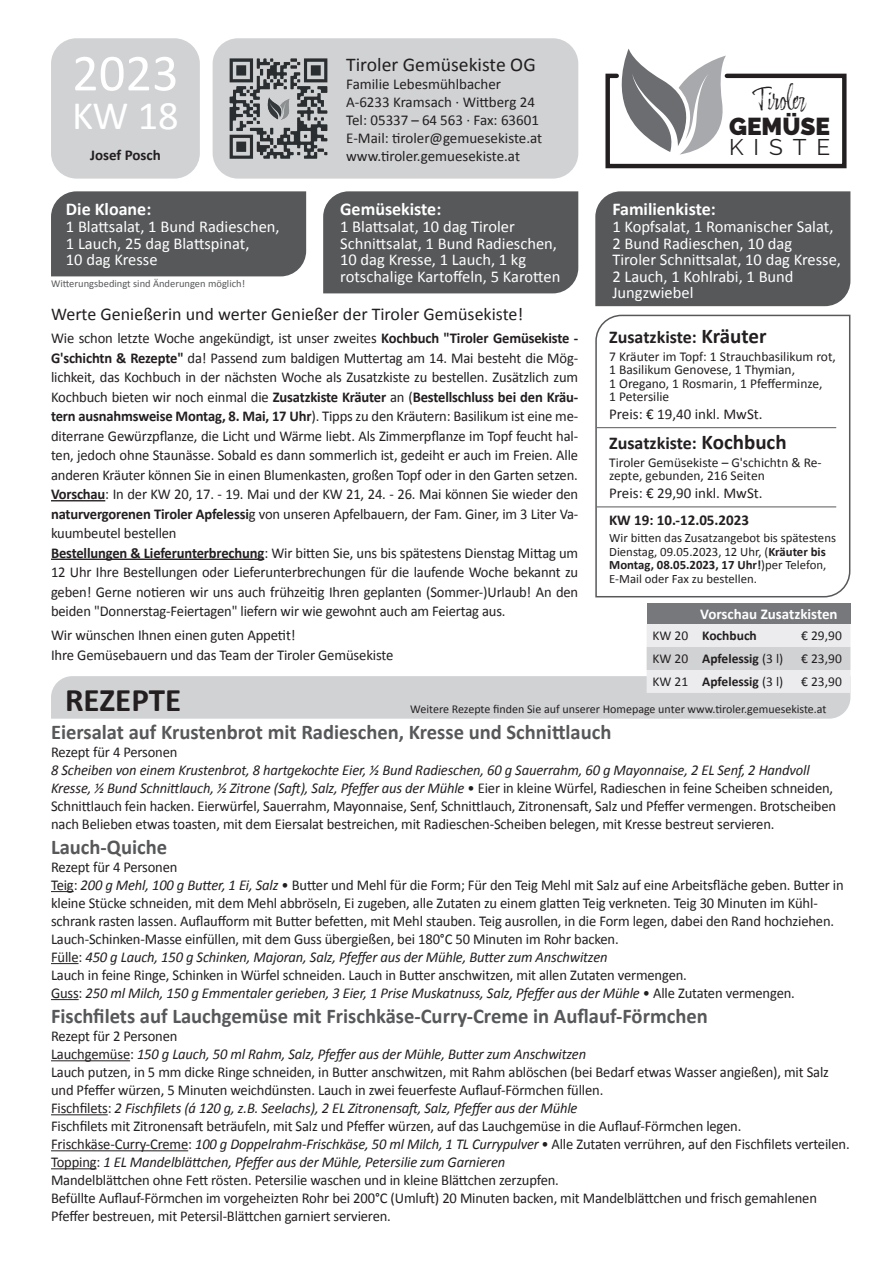
<style>
.page{position:relative;width:893px;height:1263px;background:#fff}
.page>*{position:absolute;margin:0;border:0;box-sizing:border-box;transform-origin:0 0}
.t1{font:52.5px "Calibri";color:#fff}
.t2{font:40.5px "Calibri";color:#fff}
.t3{font:700 33px "Calibri";color:#231f20}
.t4{font:27.3px "Adore You";color:#231f20}
.t5{font:900 24.3px "Raleway";color:#231f20}
.t6{font:22.65px "Raleway";letter-spacing:.44em;color:#231f20}
.t7{font:700 21px "Calibri";color:#57585a}
.t8{font:19.5px "Calibri";color:#231f20}
.t9{font:18px "Calibri";color:#231f20}
.t10{font:700 18px "Calibri";color:#231f20}
.t11{font:700 18px "Calibri";color:#fff}
.t12{font:16.5px/16.5px "Calibri";color:#fff}
.t13{font:15px/18px "Calibri";letter-spacing:-.01em;color:#231f20}
.t14{font:700 15px "Calibri";color:#231f20}
.t15{font:700 15px "Calibri";color:#fff}
.t16{font:13.5px/13.5px "Calibri";color:#231f20}
.t17{font:700 13.5px "Calibri";color:#231f20}
.t18{font:12.75px/13.5px "Calibri";color:#231f20}
.t19{font:12px "Calibri";color:#231f20}
.t20{font:10.5px "Calibri";color:#57585a}
.s1{font-weight:700}
.s2{font-size:21px}
.s3{font-weight:400}
.s4{font-style:italic}
</style>
<div class="page">
<svg style="left:605px;top:49px;width:242px;height:120px"></svg>
<div style="left:213px;top:38px;width:365px;height:141px;background:#d1d2d4;border-radius:26px"></div>
<div style="left:51px;top:38px;width:149px;height:141px;background:#d1d2d4;border-radius:26px"></div>
<img style="left:229px;top:58px;width:99px;height:101px">
<hr style="left:51px;top:500px;width:54px;height:1px;background:#231f20">
<hr style="left:51px;top:559px;width:213px;height:1px;background:#231f20">
<div style="left:323px;top:191px;width:255px;height:102px;background:#57585a"></div>
<div style="left:595px;top:191px;width:255px;height:115px;background:#57585a"></div>
<div style="left:51px;top:191px;width:255px;height:85px;background:#57585a"></div>
<svg style="left:595px;top:314px;width:256px;height:284px"></svg>
<hr style="left:597px;top:427px;width:239px;height:1px;background:#57585a">
<hr style="left:597px;top:506px;width:239px;height:1px;background:#57585a">
<svg style="left:51px;top:624px;width:799px;height:95px"></svg>
<div style="left:647px;top:604px;width:203px;height:20px;background:#76787b"></div>
<svg style="left:51px;top:891px;width:23px;height:1px"></svg>
<svg style="left:51px;top:963px;width:28px;height:1px"></svg>
<svg style="left:51px;top:999px;width:28px;height:1px"></svg>
<hr style="left:51px;top:1060px;width:79px;height:1px;background:#231f20">
<hr style="left:51px;top:1114px;width:57px;height:1px;background:#231f20">
<hr style="left:51px;top:1150px;width:137px;height:1px;background:#231f20">
<hr style="left:51px;top:1168px;width:46px;height:1px;background:#231f20">
<h1 class="t1" style="left:72px;top:40px;width:108px">2023</h1>
<h2 class="t2" style="left:72px;top:90px;width:108px">KW 18</h2>
<p class="t14" style="left:90px;top:146px;width:72px">Josef Posch</p>
<p class="t11" style="left:66px;top:198px;width:87px">Die Kloane:</p>
<p class="t12" style="left:66px;top:218px;width:215px">1 Blattsalat, 1 Bund Radieschen,<br>1 Lauch, 25 dag Blattspinat,<br>10 dag Kresse</p>
<p class="t20" style="left:51px;top:277px;width:196px">Witterungsbedingt sind Änderungen möglich!</p>
<h3 class="t8" style="left:346px;top:52px;width:191px">Tiroler Gemüsekiste OG</h3>
<p class="t13" style="left:346px;top:75px;width:198px">Familie Lebesmühlbacher<br>A-6233 Kramsach · Wittberg 24<br>Tel: 05337 – 64 563 · Fax: 63601<br>E-Mail: tiroler@gemuesekiste.at www.tiroler.gemuesekiste.at</p>
<p class="t11" style="left:340px;top:198px;width:103px">Gemüsekiste:</p>
<p class="t12" style="left:340px;top:218px;width:222px">1 Blattsalat, 10 dag Tiroler<br>Schnittsalat, 1 Bund Radieschen,<br>10 dag Kresse, 1 Lauch, 1 kg rotschalige Kartoffeln, 5 Karotten</p>
<h3 class="t4" style="left:753px;top:84px;width:55px">Tiroler</h3>
<h3 class="t5" style="left:729px;top:113px;width:103px">GEMÜSE</h3>
<h3 class="t6" style="left:729px;top:134px;width:103px">KISTE</h3>
<p class="t11" style="left:612px;top:198px;width:105px">Familienkiste:</p>
<p class="t12" style="left:612px;top:218px;width:230px">1 Kopfsalat, 1 Romanischer Salat,<br>2 Bund Radieschen, 10 dag<br>Tiroler Schnittsalat, 10 dag Kresse,<br>2 Lauch, 1 Kohlrabi, 1 Bund<br>Jungzwiebel</p>
<p class="t9" style="left:51px;top:302px;width:474px">Werte Genießerin und werter Genießer der Tiroler Gemüsekiste!</p>
<p class="t13" style="left:51px;top:329px;width:529px;line-height:19.5px">Wie schon letzte Woche angekündigt, ist unser zweites <span class="s1">Kochbuch "Tiroler Gemüsekiste - G'schichtn &amp; Rezepte"</span> da! Passend zum baldigen Muttertag am 14. Mai besteht die Mög&shy;lichkeit, das Kochbuch in der nächsten Woche als Zusatzkiste zu bestellen. Zusätzlich zum Kochbuch bieten wir noch einmal die <span class="s1">Zusatzkiste Kräuter</span> an (<span class="s1">Bestellschluss bei den Kräu&shy;tern ausnahmsweise Montag, 8. Mai, 17 Uhr</span>). Tipps zu den Kräutern: Basilikum ist eine me&shy;diterrane Gewürzpflanze, die Licht und Wärme liebt. Als Zimmerpflanze im Topf feucht hal&shy;ten, jedoch ohne Staunässe. Sobald es dann sommerlich ist, gedeiht er auch im Freien. Alle anderen Kräuter können Sie in einen Blumenkasten, großen Topf oder in den Garten setzen.<br><span class="s1">Vorschau</span>: In der KW 20, 17. - 19. Mai und der KW 21, 24. - 26. Mai können Sie wieder den <span class="s1">naturvergorenen Tiroler Apfelessi</span>g von unseren Apfelbauern, der Fam. Giner, im 3 Liter Va&shy;kuumbeutel bestellen<br><span class="s1">Bestellungen &amp; Lieferunterbrechung</span>: Wir bitten Sie, uns bis spätestens Dienstag Mittag um 12 Uhr Ihre Bestellungen oder Lieferunterbrechungen für die laufende Woche bekannt zu geben! Gerne notieren wir uns auch frühzeitig Ihren geplanten (Sommer-)Urlaub! An den beiden "Donnerstag-Feiertagen" liefern wir wie gewohnt auch am Feiertag aus.</p>
<p class="t13" style="left:51px;top:625px;width:344px;line-height:19.5px">Wir wünschen Ihnen einen guten Appetit!<br>Ihre Gemüsebauern und das Team der Tiroler Gemüsekiste</p>
<p class="t10" style="left:609px;top:326px;width:159px">Zusatzkiste: <span class="s2">Kräuter</span></p>
<p class="t16" style="left:609px;top:350px;width:228px">7 Kräuter im Topf: 1 Strauchbasilikum rot,<br>1 Basilikum Genovese, 1 Thymian,<br>1 Oregano, 1 Rosmarin, 1 Pfefferminze,<br>1 Petersilie</p>
<p class="t13" style="left:609px;top:405px;width:155px">Preis: € 19,40 inkl. MwSt.</p>
<p class="t10" style="left:609px;top:431px;width:179px">Zusatzkiste: <span class="s2">Kochbuch</span></p>
<p class="t16" style="left:609px;top:455px;width:214px">Tiroler Gemüsekiste – G'schichtn &amp; Re&shy;zepte, gebunden, 216 Seiten</p>
<p class="t13" style="left:609px;top:484px;width:155px">Preis: € 29,90 inkl. MwSt.</p>
<p class="t14" style="left:609px;top:510px;width:141px">KW 19: 10.-12.05.2023</p>
<p class="t18" style="left:609px;top:531px;width:228px">Wir bitten das Zusatzangebot bis spätestens Dienstag, 09.05.2023, 12 Uhr, (<span class="s1">Kräuter bis Montag, 08.05.2023, 17 Uhr!</span>)per Telefon, E-Mail oder Fax zu bestellen.</p>
<p class="t15" style="left:700px;top:605px;width:139px">Vorschau Zusatzkisten</p>
<p class="t17" style="left:653px;top:627px;width:106px"><span class="s3">KW 20</span> Kochbuch</p>
<p class="t16" style="left:801px;top:629px;width:42px">€ 29,90</p>
<p class="t17" style="left:653px;top:650px;width:132px"><span class="s3">KW 20</span> Apfelessig <span class="s3">(3 l)</span></p>
<p class="t16" style="left:801px;top:652px;width:42px">€ 23,90</p>
<p class="t17" style="left:653px;top:673px;width:132px"><span class="s3">KW 21</span> Apfelessig <span class="s3">(3 l)</span></p>
<p class="t16" style="left:801px;top:675px;width:42px">€ 23,90</p>
<h3 class="t3" style="left:65px;top:678px;width:118px">REZEPTE</h3>
<p class="t19" style="left:410px;top:702px;width:418px">Weitere Rezepte finden Sie auf unserer Homepage unter www.tiroler.gemuesekiste.at</p>
<h3 class="t7" style="left:51px;top:718px;width:562px">Eiersalat auf Krustenbrot mit Radieschen, Kresse und Schnittlauch</h3>
<p class="t13" style="left:51px;top:743px;width:128px">Rezept für 4 Personen</p>
<p class="t13" style="left:51px;top:761px;width:786px"><span class="s4">8 Scheiben von einem Krustenbrot, 8 hartgekochte Eier, ½ Bund Radieschen, 60 g Sauerrahm, 60 g Mayonnaise, 2 EL Senf, 2 Handvoll Kresse, ½ Bund Schnittlauch, ½ Zitrone (Saft), Salz, Pfeffer aus der Mühle</span> • Eier in kleine Würfel, Radieschen in feine Scheiben schneiden, Schnittlauch fein hacken. Eierwürfel, Sauerrahm, Mayonnaise, Senf, Schnittlauch, Zitronensaft, Salz und Pfeffer vermengen. Brotscheiben nach Belieben etwas toasten, mit dem Eiersalat bestreichen, mit Radieschen-Scheiben belegen, mit Kresse bestreut servieren.</p>
<h3 class="t7" style="left:51px;top:833px;width:118px">Lauch-Quiche</h3>
<p class="t13" style="left:51px;top:858px;width:794px">Rezept für 4 Personen<br>Teig: <span class="s4">200 g Mehl, 100 g Butter, 1 Ei, Salz</span> • Butter und Mehl für die Form; Für den Teig Mehl mit Salz auf eine Arbeitsfläche geben. Butter in kleine Stücke schneiden, mit dem Mehl abbröseln, Ei zugeben, alle Zutaten zu einem glatten Teig verkneten. Teig 30 Minuten im Kühl&shy;schrank rasten lassen. Auflaufform mit Butter befetten, mit Mehl stauben. Teig ausrollen, in die Form legen, dabei den Rand hochziehen.<br>Lauch-Schinken-Masse einfüllen, mit dem Guss übergießen, bei 180°C 50 Minuten im Rohr backen.<br>Fülle: <span class="s4">450 g Lauch, 150 g Schinken, Majoran, Salz, Pfeffer aus der Mühle, Butter zum Anschwitzen<br></span>Lauch in feine Ringe, Schinken in Würfel schneiden. Lauch in Butter anschwitzen, mit allen Zutaten vermengen.<br>Guss: <span class="s4">250 ml Milch, 150 g Emmentaler gerieben, 3 Eier, 1 Prise Muskatnuss, Salz, Pfeffer aus der Mühle</span> • Alle Zutaten vermengen.</p>
<h3 class="t7" style="left:51px;top:1003px;width:658px">Fischfilets auf Lauchgemüse mit Frischkäse-Curry-Creme in Auflauf-Förmchen</h3>
<p class="t13" style="left:51px;top:1027px;width:800px">Rezept für 2 Personen<br>Lauchgemüse: <span class="s4">150 g Lauch, 50 ml Rahm, Salz, Pfeffer aus der Mühle, Butter zum Anschwitzen<br></span>Lauch putzen, in 5 mm dicke Ringe schneiden, in Butter anschwitzen, mit Rahm ablöschen (bei Bedarf etwas Wasser angießen), mit Salz und Pfeffer würzen, 5 Minuten weichdünsten. Lauch in zwei feuerfeste Auflauf-Förmchen füllen.<br>Fischfilets: <span class="s4">2 Fischfilets (á 120 g, z.B. Seelachs), 2 EL Zitronensaft, Salz, Pfeffer aus der Mühle<br></span>Fischfilets mit Zitronensaft beträufeln, mit Salz und Pfeffer würzen, auf das Lauchgemüse in die Auflauf-Förmchen legen.<br>Frischkäse-Curry-Creme: <span class="s4">100 g Doppelrahm-Frischkäse, 50 ml Milch, 1 TL Currypulver</span> • Alle Zutaten verrühren, auf den Fischfilets verteilen.<br>Topping: <span class="s4">1 EL Mandelblättchen, Pfeffer aus der Mühle, Petersilie zum Garnieren<br></span>Mandelblättchen ohne Fett rösten. Petersilie waschen und in kleine Blättchen zerzupfen.<br>Befüllte Auflauf-Förmchen im vorgeheizten Rohr bei 200°C (Umluft) 20 Minuten backen, mit Mandelblättchen und frisch gemahlenen Pfeffer bestreuen, mit Petersil-Blättchen garniert servieren.</p>
</div>
